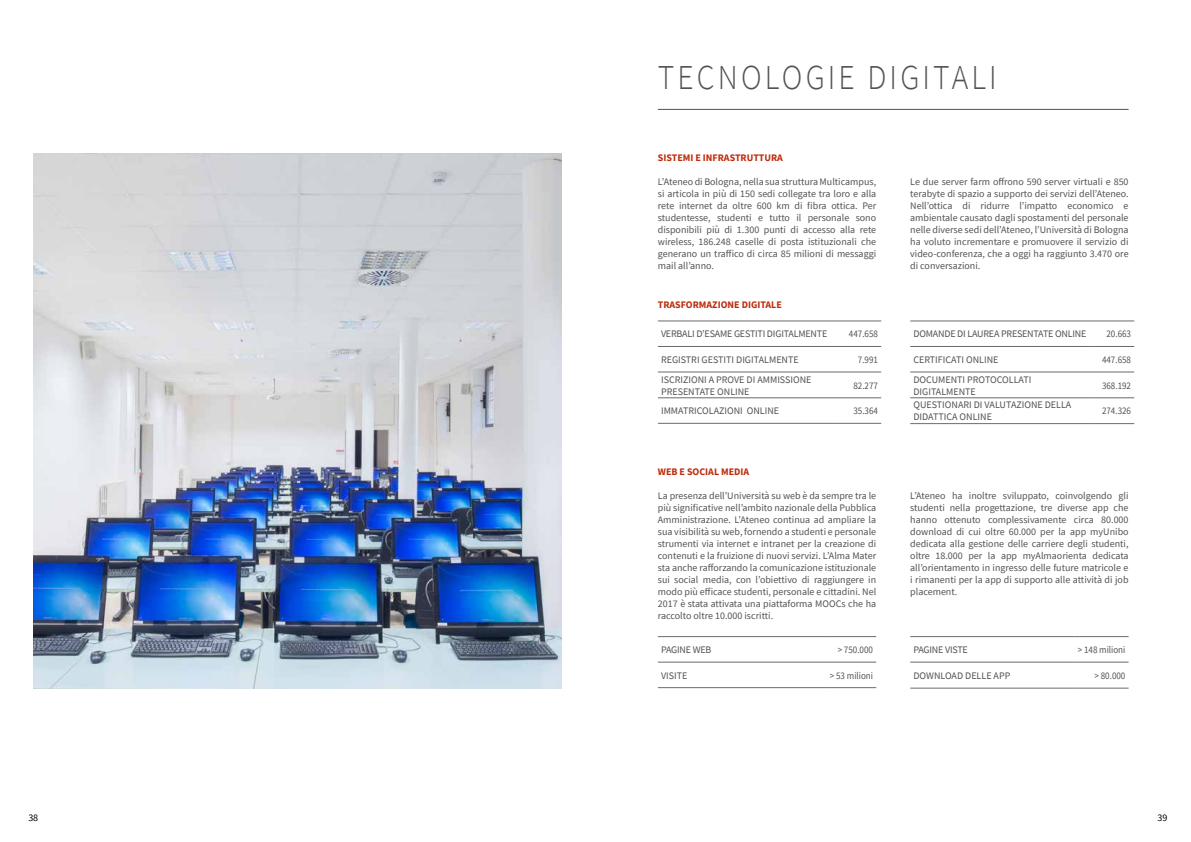
<style>
.page{position:relative;width:1191px;height:842px;background:#fff}
.page>*{position:absolute;margin:0;border:0;box-sizing:border-box;transform-origin:0 0}
.t1{font:300 35px "Source Sans Pro";letter-spacing:.1em;color:#525251;scale:.9 1}
.t2{font:10px/12px "Source Sans Pro";color:#525251;text-align:justify}
.t3{font:10px "Source Sans Pro";color:#525251;scale:.9 1}
.t4{font:10px "Source Sans Pro";letter-spacing:-.02em;color:#525251}
.t5{font:700 10px "Source Sans Pro";color:#bd2b0b}
.t6{font:10px "Source Sans Pro";color:#000}
</style>
<div class="page">
<img style="left:34px;top:154px;width:528px;height:534px">
<hr style="left:658px;top:109px;width:470px;height:1px;background:#525251">
<hr style="left:658px;top:321px;width:180px;height:1px;background:#6b6b6a">
<hr style="left:838px;top:321px;width:43px;height:1px;background:#6b6b6a">
<hr style="left:658px;top:346px;width:180px;height:1px;background:#6b6b6a">
<hr style="left:658px;top:372px;width:180px;height:1px;background:#6b6b6a">
<hr style="left:658px;top:398px;width:180px;height:1px;background:#6b6b6a">
<hr style="left:658px;top:423px;width:180px;height:1px;background:#6b6b6a">
<hr style="left:838px;top:346px;width:43px;height:1px;background:#6b6b6a">
<hr style="left:838px;top:372px;width:43px;height:1px;background:#6b6b6a">
<hr style="left:838px;top:398px;width:43px;height:1px;background:#6b6b6a">
<hr style="left:838px;top:423px;width:43px;height:1px;background:#6b6b6a">
<hr style="left:910px;top:321px;width:183px;height:1px;background:#6b6b6a">
<hr style="left:1093px;top:321px;width:41px;height:1px;background:#6b6b6a">
<hr style="left:910px;top:346px;width:183px;height:1px;background:#6b6b6a">
<hr style="left:910px;top:372px;width:183px;height:1px;background:#6b6b6a">
<hr style="left:910px;top:398px;width:183px;height:1px;background:#6b6b6a">
<hr style="left:910px;top:423px;width:183px;height:1px;background:#6b6b6a">
<hr style="left:1093px;top:346px;width:41px;height:1px;background:#6b6b6a">
<hr style="left:1093px;top:372px;width:41px;height:1px;background:#6b6b6a">
<hr style="left:1093px;top:398px;width:41px;height:1px;background:#6b6b6a">
<hr style="left:1093px;top:423px;width:41px;height:1px;background:#6b6b6a">
<hr style="left:658px;top:636px;width:168px;height:1px;background:#6b6b6a">
<hr style="left:826px;top:636px;width:50px;height:1px;background:#6b6b6a">
<hr style="left:658px;top:662px;width:168px;height:1px;background:#6b6b6a">
<hr style="left:658px;top:687px;width:168px;height:1px;background:#6b6b6a">
<hr style="left:826px;top:662px;width:50px;height:1px;background:#6b6b6a">
<hr style="left:826px;top:687px;width:50px;height:1px;background:#6b6b6a">
<hr style="left:910px;top:636px;width:164px;height:1px;background:#6b6b6a">
<hr style="left:1074px;top:636px;width:54px;height:1px;background:#6b6b6a">
<hr style="left:910px;top:662px;width:164px;height:1px;background:#6b6b6a">
<hr style="left:910px;top:688px;width:164px;height:1px;background:#6b6b6a">
<hr style="left:1074px;top:662px;width:54px;height:1px;background:#6b6b6a">
<hr style="left:1074px;top:688px;width:54px;height:1px;background:#6b6b6a">
<h1 class="t1" style="left:658px;top:56px;width:378px">TECNOLOGIE DIGITALI</h1>
<p class="t5" style="left:658px;top:151px;width:127px">SISTEMI E INFRASTRUTTURA</p>
<p class="t2" style="left:658px;top:176px;width:220px">L’Ateneo di Bologna, nella sua struttura Multicampus, si articola in più di 150 sedi collegate tra loro e alla rete internet da oltre 600 km di fibra ottica. Per studentesse, studenti e tutto il personale sono disponibili più di 1.300 punti di accesso alla rete wireless, 186.248 caselle di posta istituzionali che generano un traffico di circa 85 milioni di messaggi mail all’anno.</p>
<p class="t2" style="left:910px;top:176px;width:220px">Le due server farm offrono 590 server virtuali e 850 terabyte di spazio a supporto dei servizi dell’Ateneo.<br>Nell’ottica di ridurre l’impatto economico e ambientale causato dagli spostamenti del personale nelle diverse sedi dell’Ateneo, l’Università di Bologna ha voluto incrementare e promuovere il servizio di video-conferenza, che a oggi ha raggiunto 3.470 ore di conversazioni.</p>
<p class="t5" style="left:658px;top:298px;width:126px">TRASFORMAZIONE DIGITALE</p>
<p class="t4" style="left:661px;top:328px;width:168px">VERBALI D’ESAME GESTITI DIGITALMENTE</p>
<p class="t3" style="left:849px;top:328px;width:34px">447.658</p>
<p class="t2" style="left:661px;top:354px;width:139px">REGISTRI GESTITI DIGITALMENTE</p>
<p class="t3" style="left:858px;top:353px;width:24px">7.991</p>
<p class="t2" style="left:661px;top:373px;width:152px">ISCRIZIONI A PROVE DI AMMISSIONE<br>PRESENTATE ONLINE</p>
<p class="t3" style="left:853px;top:379px;width:29px">82.277</p>
<p class="t2" style="left:661px;top:405px;width:120px">IMMATRICOLAZIONI ONLINE</p>
<p class="t3" style="left:853px;top:405px;width:29px">35.364</p>
<p class="t4" style="left:913px;top:328px;width:174px">DOMANDE DI LAUREA PRESENTATE ONLINE</p>
<p class="t3" style="left:1106px;top:328px;width:29px">20.663</p>
<p class="t2" style="left:913px;top:354px;width:87px">CERTIFICATI ONLINE</p>
<p class="t3" style="left:1102px;top:353px;width:34px">447.658</p>
<p class="t2" style="left:913px;top:373px;width:120px">DOCUMENTI PROTOCOLLATI<br>DIGITALMENTE</p>
<p class="t3" style="left:1102px;top:379px;width:34px">368.192</p>
<p class="t2" style="left:913px;top:399px;width:159px">QUESTIONARI DI VALUTAZIONE DELLA<br>DIDATTICA ONLINE</p>
<p class="t3" style="left:1102px;top:405px;width:34px">274.326</p>
<p class="t5" style="left:658px;top:464px;width:93px">WEB E SOCIAL MEDIA</p>
<p class="t2" style="left:658px;top:489px;width:220px">La presenza dell’Università su web è da sempre tra le più significative nell’ambito nazionale della Pubblica Amministrazione. L’Ateneo continua ad ampliare la sua visibilità su web, fornendo a studenti e personale strumenti via internet e intranet per la creazione di contenuti e la fruizione di nuovi servizi. L’Alma Mater sta anche rafforzando la comunicazione istituzionale sui social media, con l’obiettivo di raggiungere in modo più efficace studenti, personale e cittadini. Nel 2017 è stata attivata una piattaforma MOOCs che ha raccolto oltre 10.000 iscritti.</p>
<p class="t2" style="left:910px;top:489px;width:220px">L’Ateneo ha inoltre sviluppato, coinvolgendo gli studenti nella progettazione, tre diverse app che hanno ottenuto complessivamente circa 80.000 download di cui oltre 60.000 per la app myUnibo dedicata alla gestione delle carriere degli studenti, oltre 18.000 per la app myAlmaorienta dedicata all’orientamento in ingresso delle future matricole e i rimanenti per la app di supporto alle attività di job placement.</p>
<p class="t4" style="left:661px;top:643px;width:52px">PAGINE WEB</p>
<p class="t3" style="left:837px;top:643px;width:41px">&gt; 750.000</p>
<p class="t2" style="left:661px;top:669px;width:28px">VISITE</p>
<p class="t3" style="left:830px;top:669px;width:50px">&gt; 53 milioni</p>
<p class="t4" style="left:913px;top:643px;width:56px">PAGINE VISTE</p>
<p class="t3" style="left:1077px;top:643px;width:54px">&gt; 148 milioni</p>
<p class="t2" style="left:913px;top:669px;width:98px">DOWNLOAD DELLE APP</p>
<p class="t3" style="left:1094px;top:669px;width:36px">&gt; 80.000</p>
<p class="t6" style="left:28px;top:811px;width:11px">38</p>
<p class="t6" style="left:1157px;top:811px;width:11px">39</p>
</div>
